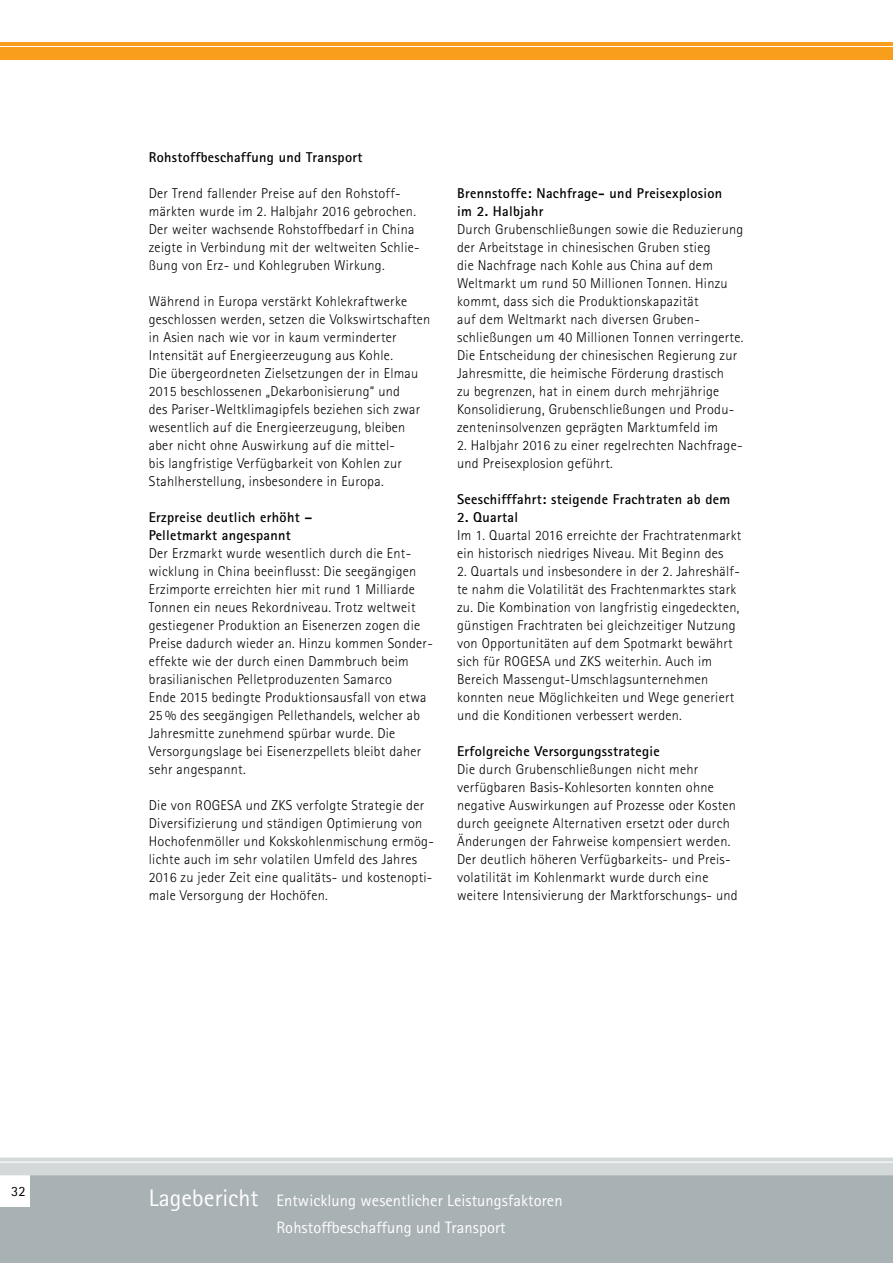
<style>
.page{position:relative;width:893px;height:1263px;background:#fff}
.page>*{position:absolute;margin:0;border:0;box-sizing:border-box;transform-origin:0 0}
.t1{font:16.5px/27px "Agfa Rotis Sans Serif";letter-spacing:.005em;color:#fff}
.t2{font:300 14.25px/18px "Agfa Rotis Sans Serif";letter-spacing:.02em;color:#000}
.t3{font:700 14.25px/18px "Agfa Rotis Sans Serif";letter-spacing:.02em;color:#000}
.t4{font:14.25px "Agfa Rotis Sans Serif";color:#000}
.s1{font-size:24px}
</style>
<div class="page">
<div style="left:0;top:1173px;width:893px;height:90px;background:#a8b1b4"></div>
<div style="left:0;top:1175px;width:30px;height:31px;background:#fff"></div>
<svg style="left:0;top:1158px;width:893px;height:17px;background:#d5dadb"></svg>
<div style="left:0;top:47px;width:893px;height:13px;background:#f99d1c"></div>
<hr style="left:0;top:42px;width:893px;height:4px;background:#f99d1c">
<p class="t3" style="left:149px;top:148px;width:215px">Rohstoffbeschaffung und Transport</p>
<p class="t2" style="left:149px;top:184px;width:272px">Der Trend fallender Preise auf den Rohstoff&shy;märkten wurde im 2. Halbjahr 2016 gebrochen.<br>Der weiter wachsende Rohstoffbedarf in China zeigte in Verbindung mit der weltweiten Schlie&shy;ßung von Erz- und Kohlegruben Wirkung.</p>
<p class="t2" style="left:149px;top:292px;width:283px">Während in Europa verstärkt Kohlekraftwerke geschlossen werden, setzen die Volkswirtschaften in Asien nach wie vor in kaum verminderter Intensität auf Energieerzeugung aus Kohle.<br>Die übergeordneten Zielsetzungen der in Elmau 2015 beschlossenen „Dekarbonisierung“ und<br>des Pariser-Weltklimagipfels beziehen sich zwar wesentlich auf die Energieerzeugung, bleiben aber nicht ohne Auswirkung auf die mittel-<br>bis langfristige Verfügbarkeit von Kohlen zur Stahlherstellung, insbesondere in Europa.</p>
<p class="t3" style="left:149px;top:508px;width:165px">Erzpreise deutlich erhöht –<br>Pelletmarkt angespannt</p>
<p class="t2" style="left:149px;top:544px;width:284px">Der Erzmarkt wurde wesentlich durch die Ent&shy;wicklung in China beeinflusst: Die seegängigen Erzimporte erreichten hier mit rund 1 Milliarde Tonnen ein neues Rekordniveau. Trotz weltweit gestiegener Produktion an Eisenerzen zogen die Preise dadurch wieder an. Hinzu kommen Sonder&shy;effekte wie der durch einen Dammbruch beim brasilianischen Pelletproduzenten Samarco<br>Ende 2015 bedingte Produktionsausfall von etwa 25 % des seegängigen Pellethandels, welcher ab Jahresmitte zunehmend spürbar wurde. Die Versorgungslage bei Eisenerzpellets bleibt daher sehr angespannt.</p>
<p class="t2" style="left:149px;top:796px;width:287px">Die von ROGESA und ZKS verfolgte Strategie der Diversifizierung und ständigen Optimierung von Hochofenmöller und Kokskohlenmischung ermög&shy;lichte auch im sehr volatilen Umfeld des Jahres 2016 zu jeder Zeit eine qualitäts- und kostenopti&shy;male Versorgung der Hochöfen.</p>
<p class="t3" style="left:457px;top:184px;width:266px">Brennstoffe: Nachfrage- und Preisexplosion im 2. Halbjahr</p>
<p class="t2" style="left:457px;top:220px;width:288px">Durch Grubenschließungen sowie die Reduzierung der Arbeitstage in chinesischen Gruben stieg<br>die Nachfrage nach Kohle aus China auf dem Weltmarkt um rund 50 Millionen Tonnen. Hinzu kommt, dass sich die Produktionskapazität<br>auf dem Weltmarkt nach diversen Gruben&shy;schließungen um 40 Millionen Tonnen verringerte.<br>Die Entscheidung der chinesischen Regierung zur Jahresmitte, die heimische Förderung drastisch<br>zu begrenzen, hat in einem durch mehrjährige Konsolidierung, Grubenschließungen und Produ&shy;zenteninsolvenzen geprägten Marktumfeld im</p>
<p class="t2" style="left:457px;top:436px;width:287px">2. Halbjahr 2016 zu einer regelrechten Nachfrage&shy;und Preisexplosion geführt.</p>
<p class="t3" style="left:457px;top:490px;width:275px">Seeschifffahrt: steigende Frachtraten ab dem</p>
<p class="t3" style="left:457px;top:508px;width:62px">2. Quartal</p>
<p class="t2" style="left:457px;top:526px;width:286px">Im 1. Quartal 2016 erreichte der Frachtratenmarkt ein historisch niedriges Niveau. Mit Beginn des</p>
<p class="t2" style="left:457px;top:562px;width:284px">2. Quartals und insbesondere in der 2. Jahreshälf&shy;te nahm die Volatilität des Frachtenmarktes stark zu. Die Kombination von langfristig eingedeckten, günstigen Frachtraten bei gleichzeitiger Nutzung von Opportunitäten auf dem Spotmarkt bewährt sich für ROGESA und ZKS weiterhin. Auch im Bereich Massengut-Umschlagsunternehmen konnten neue Möglichkeiten und Wege generiert und die Konditionen verbessert werden.</p>
<p class="t3" style="left:457px;top:742px;width:204px">Erfolgreiche Versorgungsstrategie</p>
<p class="t2" style="left:457px;top:760px;width:282px">Die durch Grubenschließungen nicht mehr verfügbaren Basis-Kohlesorten konnten ohne negative Auswirkungen auf Prozesse oder Kosten durch geeignete Alternativen ersetzt oder durch Änderungen der Fahrweise kompensiert werden.<br>Der deutlich höheren Verfügbarkeits- und Preis&shy;volatilität im Kohlenmarkt wurde durch eine weitere Intensivierung der Marktforschungs- und</p>
<p class="t4" style="left:11px;top:1182px;width:16px">32</p>
<p class="t1" style="left:276px;top:1186px;width:288px;text-indent:-128px"><span class="s1">Lagebericht</span> Entwicklung wesentlicher Leistungsfaktoren<br>Rohstoffbeschaffung und Transport</p>
</div>
